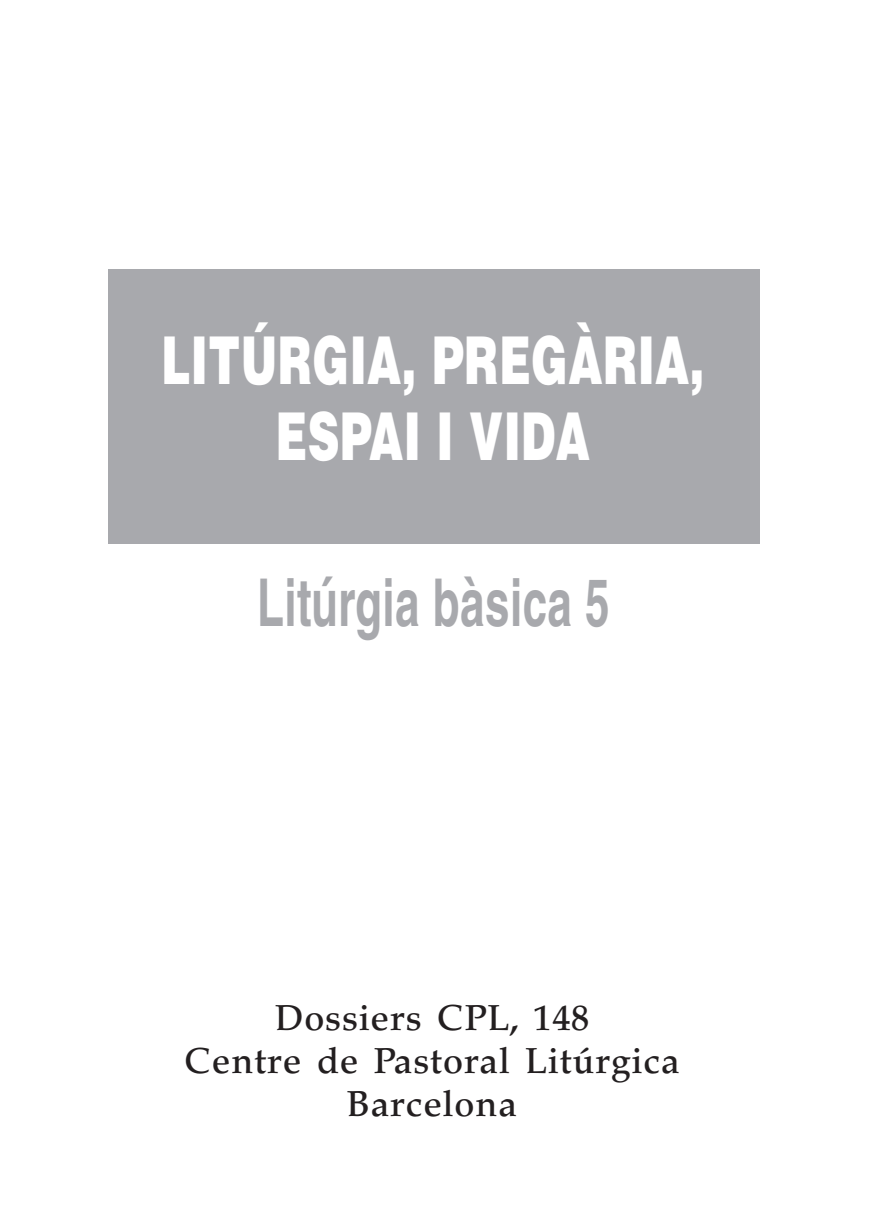
<style>
.page{position:relative;width:878px;height:1218px;background:#fff}
.page>*{position:absolute;margin:0;border:0;box-sizing:border-box;transform-origin:0 0}
.t1{font:900 66px/76px "Helvetica LT Std";letter-spacing:.01em;color:#fff;text-align:center;scale:.67 1}
.t2{font:700 66px "Helvetica LT Std";letter-spacing:.01em;color:#a8a9ad;scale:.67 1}
.t3{font:500 36px/43.2px "Palatino LT Std";letter-spacing:.025em;color:#231f20;text-align:center}
</style>
<div class="page">
<div style="left:108px;top:269px;width:651px;height:275px;background:#a8a9ad"></div>
<h1 class="t1" style="left:161px;top:321px;width:812px">LITÚRGIA, PREGÀRIA,<br>ESPAI I VIDA</h1>
<h1 class="t2" style="left:257px;top:562px;width:528px">Litúrgia bàsica 5</h1>
<p class="t3" style="left:184px;top:996px;width:497px">Dossiers CPL, 148<br>Centre de Pastoral Litúrgica<br>Barcelona</p>
</div>
